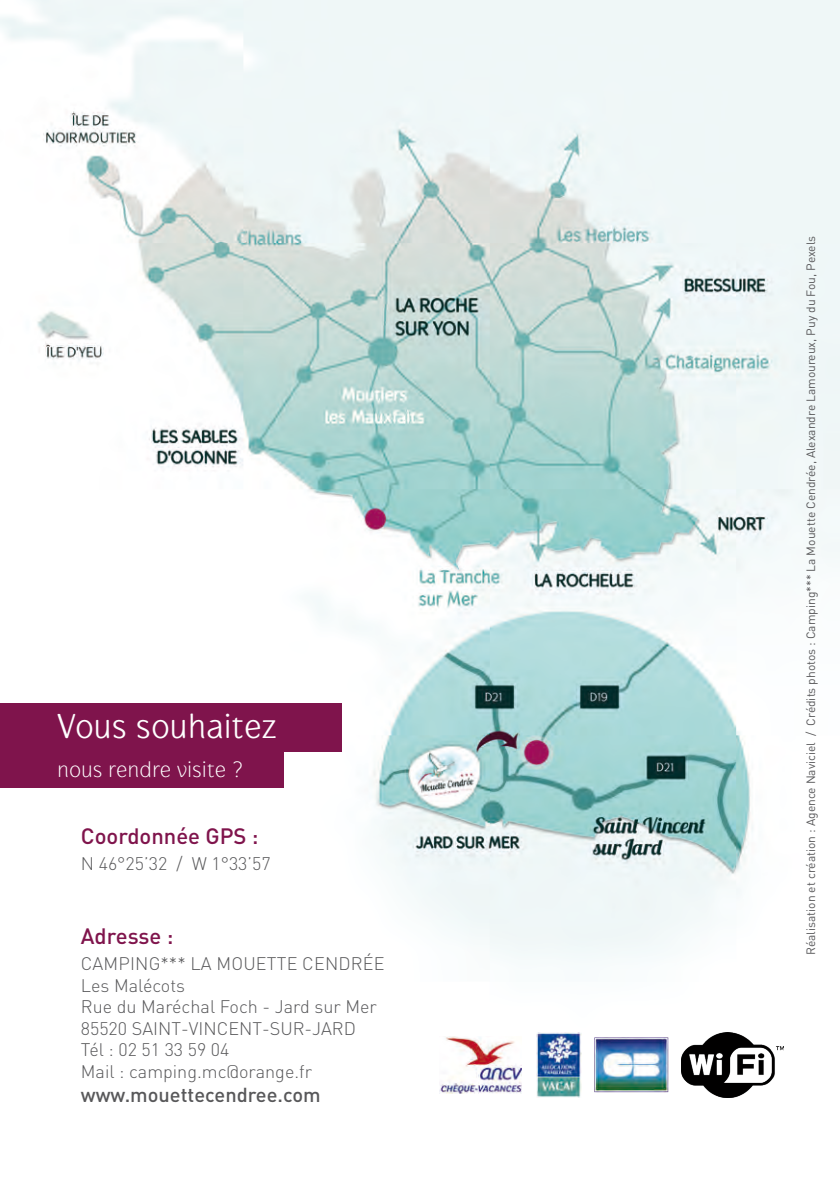
<style>
.page{position:relative;width:840px;height:1191px;background:#fff}
.page>*{position:absolute;margin:0;border:0;box-sizing:border-box;transform-origin:0 0}
.t1{font:36px "Gauntlet Classic";color:#fff}
.t2{font:100 23.2px "Gauntlet";color:#fff}
.t3{font:500 22px "DIN Pro";color:#7f144c}
.t4{font:500 20px "DIN Pro";color:#58585a}
.t5{font:300 18px/21.6px "DIN Pro";color:#58585a}
.t6{font:12px "DIN Pro";color:#58585a}
</style>
<div class="page">
<img style="left:0;top:0;width:839px;height:1098px">
<div style="left:0;top:703px;width:342px;height:49px;background:#7f144c"></div>
<div style="left:0;top:748px;width:283px;height:40px;background:#7f144c"></div>
<img style="left:439px;top:1036px;width:82px;height:57px">
<img style="left:593px;top:1036px;width:76px;height:57px">
<img style="left:681px;top:1032px;width:101px;height:65px">
<img style="left:536px;top:1032px;width:45px;height:65px">
<h1 class="t1" style="left:57px;top:705px;width:220px">Vous souhaitez</h1>
<p class="t2" style="left:57px;top:755px;width:188px">nous rendre visite ?</p>
<p class="t3" style="left:81px;top:821px;width:179px">Coordonnée GPS :</p>
<p class="t5" style="left:81px;top:852px;width:191px">N 46°25’32 / W 1°33’57</p>
<p class="t3" style="left:81px;top:921px;width:94px">Adresse :</p>
<p class="t5" style="left:81px;top:952px;width:305px">CAMPING*** LA MOUETTE CENDRÉE<br>Les Malécots<br>Rue du Maréchal Foch - Jard sur Mer<br>85520 SAINT-VINCENT-SUR-JARD<br>Tél : 02 51 33 59 04<br>Mail : camping.mc@orange.fr</p>
<p class="t4" style="left:81px;top:1081px;width:241px">www.mouettecendree.com</p>
<p class="t6" style="left:802px;top:955px;width:720px;rotate:-90deg">Réalisation et création : Agence Naviciel / Crédits photos : Camping*** La Mouette Cendrée, Alexandre Lamoureux, Puy du Fou, Pexels</p>
</div>
